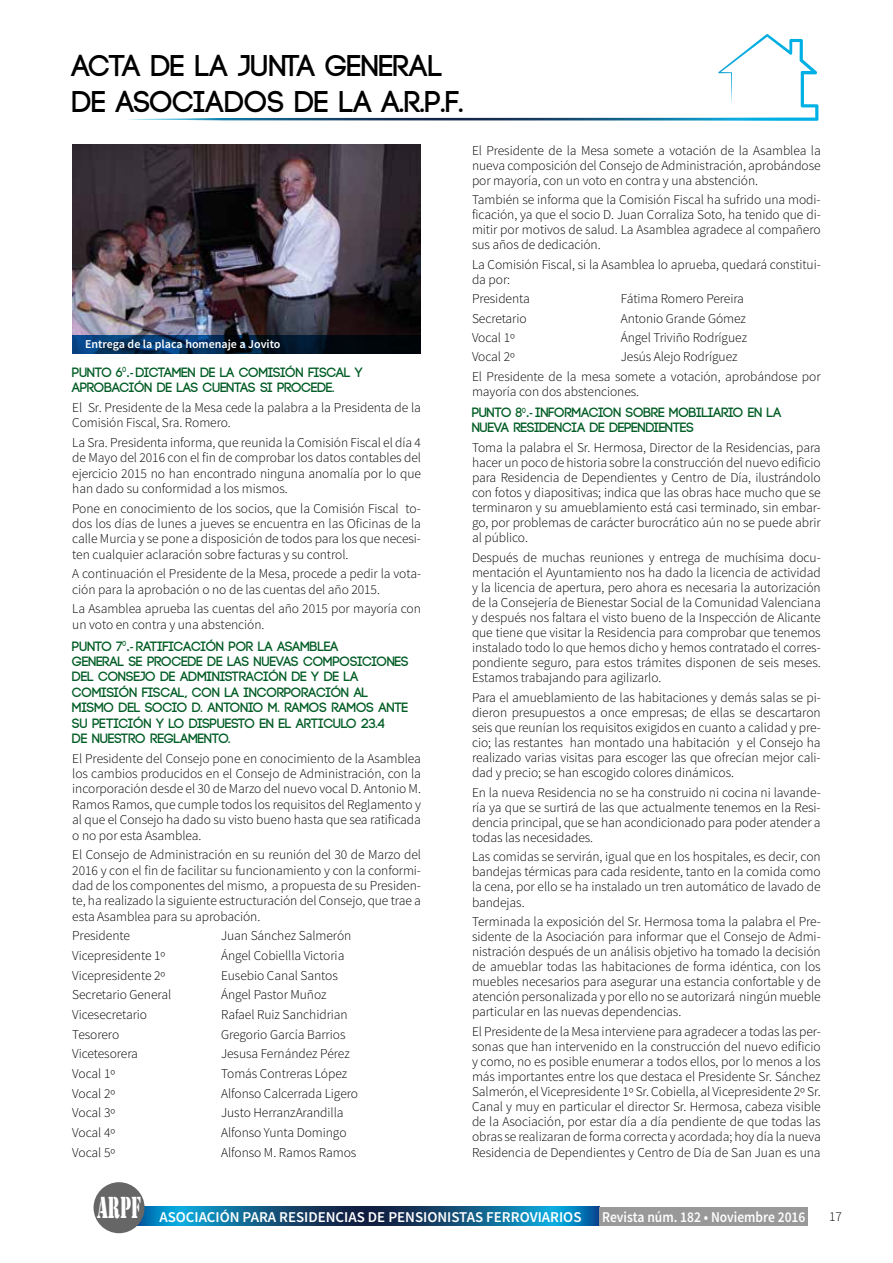
<style>
.page{position:relative;width:893px;height:1263px;background:#fff}
.page>*{position:absolute;margin:0;border:0;box-sizing:border-box;transform-origin:0 0}
.t1{font:700 30px/36px "Code";color:#000}
.t2{font:600 15px "Source Sans Pro";color:#fff}
.t3{font:600 15px "Source Sans Pro";color:#fff;scale:.9 1}
.t4{font:300 13.5px/15.1px "Source Sans Pro";letter-spacing:-.005em;color:#000;text-align:justify}
.t5{font:700 13.5px/15.5px "Code";color:#005c24}
.t6{font:600 12px "Source Sans Pro";color:#fff}
.s1{font-family:"Source Sans Pro";font-weight:600}
</style>
<div class="page">
<svg style="left:139px;top:1206px;width:461px;height:19px;background:#0f608c"></svg>
<div style="left:600px;top:1206px;width:208px;height:19px;background:#999"></div>
<div style="left:94px;top:1182px;width:51px;height:51px;background:#666;border-radius:50%"></div>
<svg style="left:127px;top:34px;width:692px;height:87px"></svg>
<img style="left:72px;top:145px;width:349px;height:209px">
<svg style="left:72px;top:335px;width:349px;height:18px;background:#03203c"></svg>
<h1 class="t1" style="left:72px;top:49px;width:393px">ACTA DE LA JUNTA GENERAL<br>DE ASOCIADOS DE LA A.R.P.F.</h1>
<p class="t6" style="left:85px;top:336px;width:197px">Entrega de la placa homenaje a Jovito</p>
<p class="t5" style="left:72px;top:365px;width:292px">PUNTO 6<sup>0</sup><span class="s1">.-</span> DICTAMEN DE LA COMISIÓN FISCAL Y<br>APROBACIÓN DE LAS CUENTAS SI PROCEDE.</p>
<p class="t4" style="left:72px;top:400px;width:350px">El Sr. Presidente de la Mesa cede la palabra a la Presidenta de la<br>Comisión Fiscal, Sra. Romero.</p>
<p class="t4" style="left:72px;top:435px;width:350px">La Sra. Presidenta informa, que reunida la Comisión Fiscal el día 4 de Mayo del 2016 con el fin de comprobar los datos contables del ejercicio 2015 no han encontrado ninguna anomalía por lo que han dado su conformidad a los mismos.</p>
<p class="t4" style="left:72px;top:500px;width:350px">Pone en conocimiento de los socios, que la Comisión Fiscal to&shy;dos los días de lunes a jueves se encuentra en las Oficinas de la calle Murcia y se pone a disposición de todos para los que necesi&shy;ten cualquier aclaración sobre facturas y su control.</p>
<p class="t4" style="left:72px;top:566px;width:350px">A continuación el Presidente de la Mesa, procede a pedir la vota&shy;ción para la aprobación o no de las cuentas del año 2015.</p>
<p class="t4" style="left:72px;top:601px;width:350px">La Asamblea aprueba las cuentas del año 2015 por mayoría con un voto en contra y una abstención.</p>
<p class="t5" style="left:72px;top:639px;width:338px">PUNTO 7<sup>0</sup><span class="s1">.-</span> RATIFICACIÓN POR LA ASAMBLEA<br>GENERAL SE PROCEDE DE LAS NUEVAS COMPOSICIONES DEL CONSEJO DE ADMINISTRACIÓN DE Y DE LA COMISIÓN FISCAL, CON LA INCORPORACIÓN AL MISMO DEL SOCIO D. ANTONIO M. RAMOS RAMOS ANTE SU PETICIÓN Y LO DISPUESTO EN EL ARTICULO 23.4<br>DE NUESTRO REGLAMENTO.</p>
<p class="t4" style="left:72px;top:750px;width:350px">El Presidente del Consejo pone en conocimiento de la Asamblea los cambios producidos en el Consejo de Administración, con la incorporación desde el 30 de Marzo del nuevo vocal D. Antonio M.<br>Ramos Ramos, que cumple todos los requisitos del Reglamento y al que el Consejo ha dado su visto bueno hasta que sea ratificada o no por esta Asamblea.</p>
<p class="t4" style="left:72px;top:847px;width:350px">El Consejo de Administración en su reunión del 30 de Marzo del 2016 y con el fin de facilitar su funcionamiento y con la conformi&shy;dad de los componentes del mismo, a propuesta de su Presiden&shy;te, ha realizado la siguiente estructuración del Consejo, que trae a esta Asamblea para su aprobación.</p>
<p class="t4" style="left:72px;top:928px;width:59px">Presidente</p>
<p class="t4" style="left:221px;top:928px;width:132px">Juan Sánchez Salmerón</p>
<p class="t4" style="left:72px;top:948px;width:95px">Vicepresidente 1º</p>
<p class="t4" style="left:221px;top:948px;width:125px">Ángel Cobiellla Victoria</p>
<p class="t4" style="left:72px;top:968px;width:95px">Vicepresidente 2º</p>
<p class="t4" style="left:221px;top:968px;width:118px">Eusebio Canal Santos</p>
<p class="t4" style="left:72px;top:987px;width:101px">Secretario General</p>
<p class="t4" style="left:221px;top:987px;width:107px">Ángel Pastor Muñoz</p>
<p class="t4" style="left:72px;top:1007px;width:76px">Vicesecretario</p>
<p class="t4" style="left:221px;top:1007px;width:128px">Rafael Ruiz Sanchidrian</p>
<p class="t4" style="left:72px;top:1027px;width:48px">Tesorero</p>
<p class="t4" style="left:221px;top:1027px;width:126px">Gregorio García Barrios</p>
<p class="t4" style="left:72px;top:1046px;width:67px">Vicetesorera</p>
<p class="t4" style="left:221px;top:1046px;width:130px">Jesusa Fernández Pérez</p>
<p class="t4" style="left:72px;top:1066px;width:44px">Vocal 1º</p>
<p class="t4" style="left:221px;top:1066px;width:128px">Tomás Contreras López</p>
<p class="t4" style="left:72px;top:1086px;width:44px">Vocal 2º</p>
<p class="t4" style="left:221px;top:1086px;width:138px">Alfonso Calcerrada Ligero</p>
<p class="t4" style="left:72px;top:1105px;width:44px">Vocal 3º</p>
<p class="t4" style="left:221px;top:1105px;width:124px">Justo HerranzArandilla</p>
<p class="t4" style="left:72px;top:1125px;width:44px">Vocal 4º</p>
<p class="t4" style="left:221px;top:1125px;width:127px">Alfonso Yunta Domingo</p>
<p class="t4" style="left:72px;top:1144px;width:44px">Vocal 5º</p>
<p class="t4" style="left:221px;top:1144px;width:137px">Alfonso M. Ramos Ramos</p>
<p class="t4" style="left:472px;top:143px;width:350px">El Presidente de la Mesa somete a votación de la Asamblea la nueva composición del Consejo de Administración, aprobándose por mayoría, con un voto en contra y una abstención.</p>
<p class="t4" style="left:472px;top:192px;width:350px">También se informa que la Comisión Fiscal ha sufrido una modi&shy;ficación, ya que el socio D. Juan Corraliza Soto, ha tenido que di&shy;mitir por motivos de salud. La Asamblea agradece al compañero sus años de dedicación.</p>
<p class="t4" style="left:472px;top:257px;width:350px">La Comisión Fiscal, si la Asamblea lo aprueba, quedará constitui&shy;da por:</p>
<p class="t4" style="left:472px;top:291px;width:59px">Presidenta</p>
<p class="t4" style="left:621px;top:291px;width:125px">Fátima Romero Pereira</p>
<p class="t4" style="left:472px;top:311px;width:56px">Secretario</p>
<p class="t4" style="left:621px;top:311px;width:127px">Antonio Grande Gómez</p>
<p class="t4" style="left:472px;top:330px;width:44px">Vocal 1º</p>
<p class="t4" style="left:621px;top:330px;width:128px">Ángel Triviño Rodríguez</p>
<p class="t4" style="left:472px;top:349px;width:44px">Vocal 2º</p>
<p class="t4" style="left:472px;top:347px;width:350px;line-height:19.4px;text-indent:149px">Jesús Alejo Rodríguez<br>El Presidente de la mesa somete a votación, aprobándose por</p>
<p class="t4" style="left:472px;top:384px;width:169px">mayoría con dos abstenciones.</p>
<p class="t5" style="left:472px;top:405px;width:311px">PUNTO 8<sup>0</sup><span class="s1">.-</span> INFORMACION SOBRE MOBILIARIO EN LA<br>NUEVA RESIDENCIA DE DEPENDIENTES</p>
<p class="t4" style="left:472px;top:440px;width:350px">Toma la palabra el Sr. Hermosa, Director de la Residencias, para hacer un poco de historia sobre la construcción del nuevo edificio para Residencia de Dependientes y Centro de Día, ilustrándolo con fotos y diapositivas; indica que las obras hace mucho que se terminaron y su amueblamiento está casi terminado, sin embar&shy;go, por problemas de carácter burocrático aún no se puede abrir al público.</p>
<p class="t4" style="left:472px;top:550px;width:350px">Después de muchas reuniones y entrega de muchísima docu&shy;mentación el Ayuntamiento nos ha dado la licencia de actividad y la licencia de apertura, pero ahora es necesaria la autorización de la Consejería de Bienestar Social de la Comunidad Valenciana y después nos faltara el visto bueno de la Inspección de Alicante que tiene que visitar la Residencia para comprobar que tenemos instalado todo lo que hemos dicho y hemos contratado el corres&shy;pondiente seguro, para estos trámites disponen de seis meses.<br>Estamos trabajando para agilizarlo.</p>
<p class="t4" style="left:472px;top:690px;width:350px">Para el amueblamiento de las habitaciones y demás salas se pi&shy;dieron presupuestos a once empresas; de ellas se descartaron seis que reunían los requisitos exigidos en cuanto a calidad y pre&shy;cio; las restantes han montado una habitación y el Consejo ha realizado varias visitas para escoger las que ofrecían mejor cali&shy;dad y precio; se han escogido colores dinámicos.</p>
<p class="t4" style="left:472px;top:785px;width:350px">En la nueva Residencia no se ha construido ni cocina ni lavande&shy;ría ya que se surtirá de las que actualmente tenemos en la Resi&shy;dencia principal, que se han acondicionado para poder atender a todas las necesidades.</p>
<p class="t4" style="left:472px;top:849px;width:350px">Las comidas se servirán, igual que en los hospitales, es decir, con bandejas térmicas para cada residente, tanto en la comida como la cena, por ello se ha instalado un tren automático de lavado de bandejas.</p>
<p class="t4" style="left:472px;top:914px;width:350px">Terminada la exposición del Sr. Hermosa toma la palabra el Pre&shy;sidente de la Asociación para informar que el Consejo de Admi&shy;nistración después de un análisis objetivo ha tomado la decisión de amueblar todas las habitaciones de forma idéntica, con los muebles necesarios para asegurar una estancia confortable y de atención personalizada y por ello no se autorizará ningún mueble particular en las nuevas dependencias.</p>
<p class="t4" style="left:472px;top:1024px;width:350px">El Presidente de la Mesa interviene para agradecer a todas las per&shy;sonas que han intervenido en la construcción del nuevo edificio y como, no es posible enumerar a todos ellos, por lo menos a los más importantes entre los que destaca el Presidente Sr. Sánchez Salmerón, el Vicepresidente 1º Sr. Cobiella, al Vicepresidente 2º Sr.<br>Canal y muy en particular el director Sr. Hermosa, cabeza visible de la Asociación, por estar día a día pendiente de que todas las obras se realizaran de forma correcta y acordada; hoy día la nueva Residencia de Dependientes y Centro de Día de San Juan es una</p>
<p class="t2" style="left:97px;top:1207px;width:486px"><sup>ARPF</sup> ASOCIACIÓN PARA RESIDENCIAS DE PENSIONISTAS FERROVIARIOS</p>
<p class="t3" style="left:602px;top:1207px;width:227px">Revista núm. 182 • Noviembre 2016</p>
<p class="t4" style="left:829px;top:1209px;width:14px">17</p>
</div>
